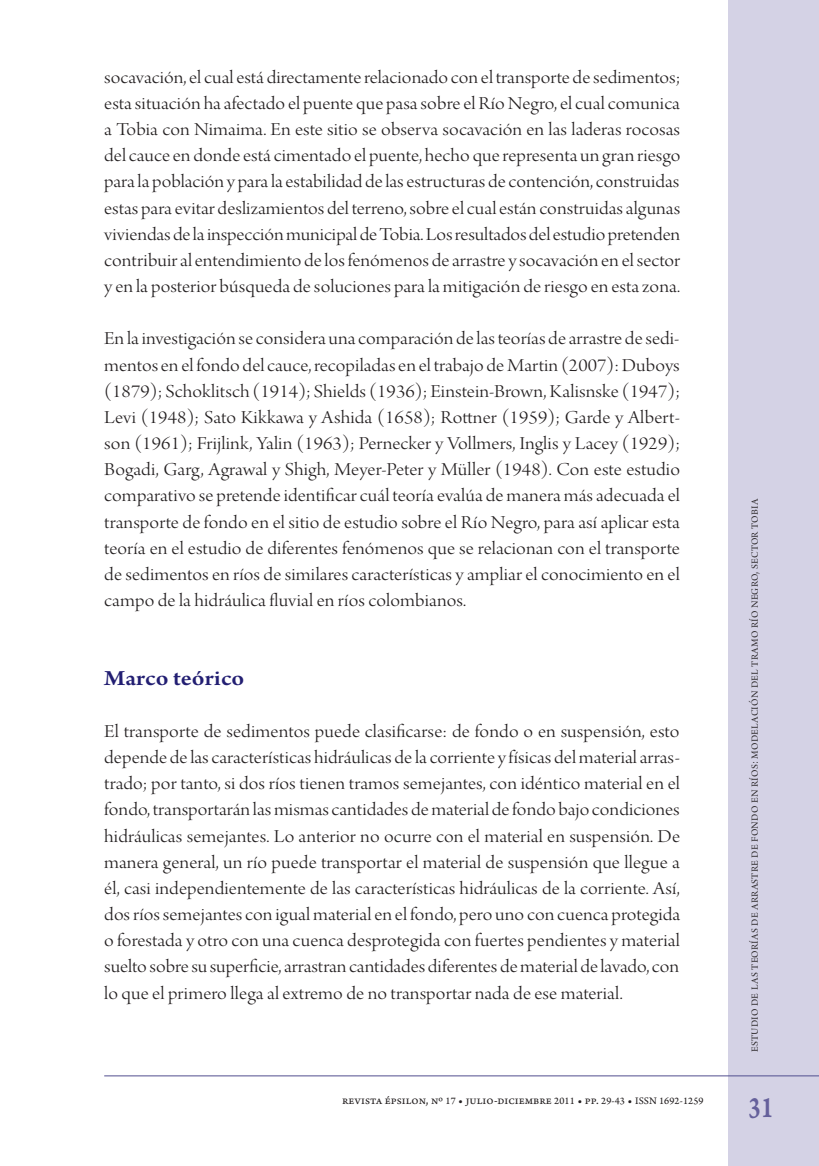
<style>
.page{position:relative;width:819px;height:1166px;background:#fff}
.page>*{position:absolute;margin:0;border:0;box-sizing:border-box;transform-origin:0 0}
.t1{font:31.5px "Arno Pro Smbd Caption";color:#65609b;scale:.75 1}
.t2{font:600 22.75px "Arno Pro";color:#221e72;scale:1.1 1}
.t3{font:19.25px/26.1px "Arno Pro Light Display";letter-spacing:.005em;color:#231f20;text-align:justify;scale:1.1 1}
.t4{font:14px "Arno Pro Light Display";letter-spacing:.015em;color:#231f20}
.t5{font:12.25px "Arno Pro Sm Text";letter-spacing:.01em;color:#231f20}
.s1{font-size:10.5px}
</style>
<div class="page">
<div style="left:728px;top:0;width:91px;height:1166px;background:#d4d2e5"></div>
<hr style="left:104px;top:1075px;width:715px;height:1px;background:#514e8f">
<p class="t3" style="left:104px;top:65px;width:525px">socavación, el cual está directamente relacionado con el transporte de sedimentos; esta situación ha afectado el puente que pasa sobre el Río Negro, el cual comunica a Tobia con Nimaima. En este sitio se observa socavación en las laderas rocosas del cauce en donde está cimentado el puente, hecho que representa un gran riesgo para la población y para la estabilidad de las estructuras de contención, construidas estas para evitar deslizamientos del terreno, sobre el cual están construidas algunas viviendas de la inspección municipal de Tobia. Los resultados del estudio pretenden contribuir al entendimiento de los fenómenos de arrastre y socavación en el sector y en la posterior búsqueda de soluciones para la mitigación de riesgo en esta zona.</p>
<p class="t3" style="left:104px;top:327px;width:525px">En la investigación se considera una comparación de las teorías de arrastre de sedi&shy;mentos en el fondo del cauce, recopiladas en el trabajo de Martin (2007): Duboys (1879); Schoklitsch (1914); Shields (1936); Einstein-Brown, Kalisnske (1947); Levi (1948); Sato Kikkawa y Ashida (1658); Rottner (1959); Garde y Albert&shy;son (1961); Frijlink, Yalin (1963); Pernecker y Vollmers, Inglis y Lacey (1929); Bogadi, Garg, Agrawal y Shigh, Meyer-Peter y Müller (1948). Con este estudio comparativo se pretende identificar cuál teoría evalúa de manera más adecuada el transporte de fondo en el sitio de estudio sobre el Río Negro, para así aplicar esta teoría en el estudio de diferentes fenómenos que se relacionan con el transporte de sedimentos en ríos de similares características y ampliar el conocimiento en el campo de la hidráulica fluvial en ríos colombianos.</p>
<p class="t2" style="left:104px;top:664px;width:129px">Marco teórico</p>
<p class="t3" style="left:104px;top:719px;width:525px">El transporte de sedimentos puede clasificarse: de fondo o en suspensión, esto depende de las características hidráulicas de la corriente y físicas del material arras&shy;trado; por tanto, si dos ríos tienen tramos semejantes, con idéntico material en el fondo, transportarán las mismas cantidades de material de fondo bajo condiciones hidráulicas semejantes. Lo anterior no ocurre con el material en suspensión. De manera general, un río puede transportar el material de suspensión que llegue a él, casi independientemente de las características hidráulicas de la corriente. Así, dos ríos semejantes con igual material en el fondo, pero uno con cuenca protegida o forestada y otro con una cuenca desprotegida con fuertes pendientes y material suelto sobre su superficie, arrastran cantidades diferentes de material de lavado, con lo que el primero llega al extremo de no transportar nada de ese material.</p>
<p class="t5" style="left:342px;top:1093px;width:363px">revista épsilon, nº <span class="s1">17</span> • julio-diciembre <span class="s1">2011</span> • pp. <span class="s1">29-43</span> • <span class="s1">ISSN 1692-1259</span></p>
<p class="t4" style="left:746px;top:1052px;width:555px;rotate:-90deg">estudio de las teorías de arrastre de fondo en ríos: modelación del tramo río negro, sector tobia</p>
<h1 class="t1" style="left:748px;top:1088px;width:34px">31</h1>
</div>
